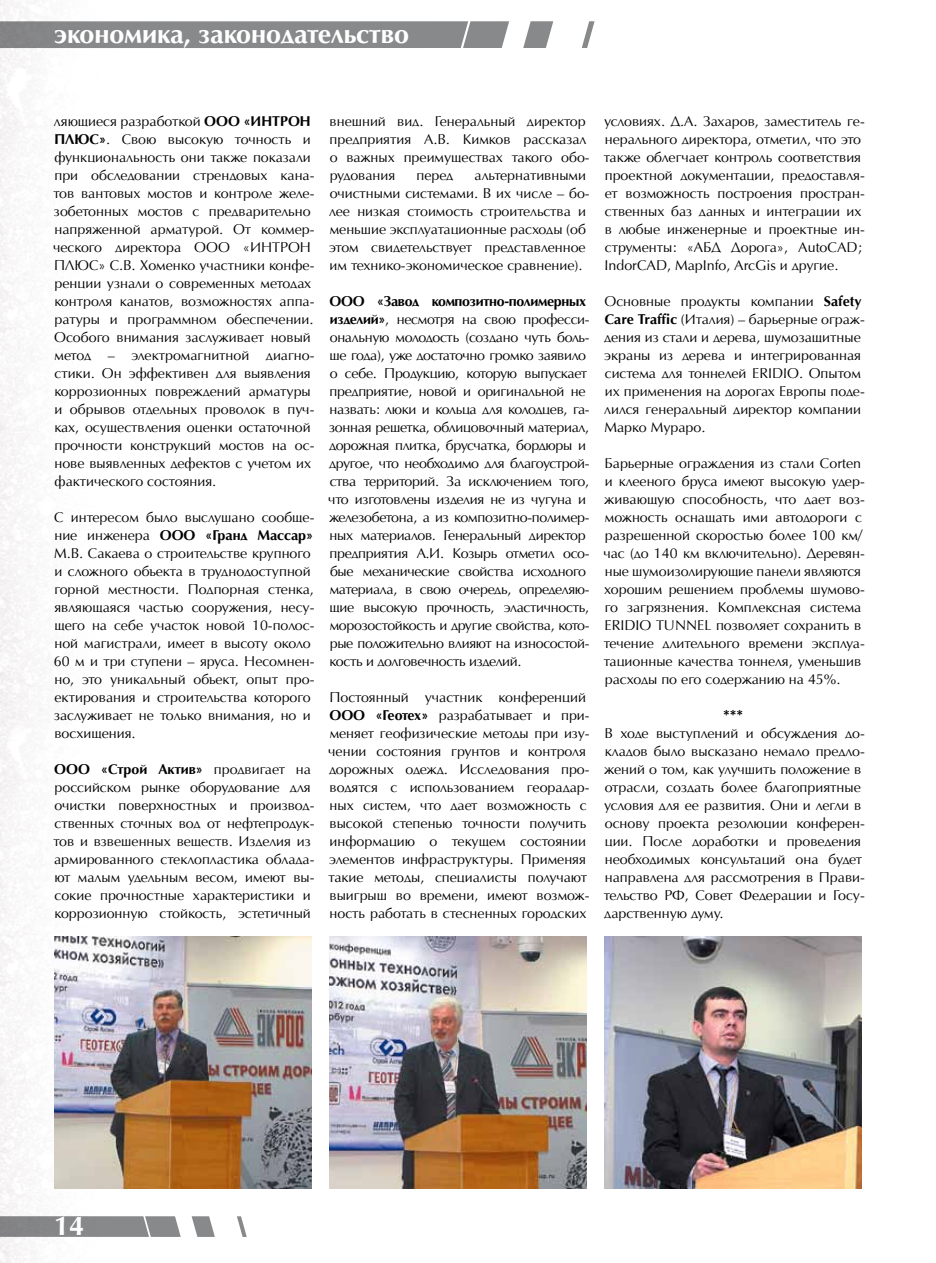
<style>
.page{position:relative;width:936px;height:1263px;background:#fff}
.page>*{position:absolute;margin:0;border:0;box-sizing:border-box;transform-origin:0 0}
.t1{font:700 27px "AG Opus High Resolution";color:#fff}
.t2{font:700 15px "AG Opus High Resolution";color:#000}
.t3{font:14.25px/18px "AG Opus High Resolution";color:#000}
.t4{font:14.25px/18px "AG Opus High Resolution";letter-spacing:-.02em;color:#000}
.s1{font-weight:700}
</style>
<div class="page">
<img style="left:0;top:0;width:140px;height:1263px">
<svg style="left:0;top:21px;width:594px;height:27px;background:#959697"></svg>
<svg style="left:0;top:1216px;width:247px;height:21px"></svg>
<img style="left:54px;top:936px;width:257px;height:252px">
<img style="left:329px;top:936px;width:257px;height:252px">
<img style="left:604px;top:936px;width:257px;height:252px">
<h1 class="t1" style="left:54px;top:18px;width:357px">экономика, законодательство</h1>
<p class="t3" style="left:53px;top:112px;width:263px">ляющиеся разработкой <span class="s1">ООО «ИНТРОН ПЛЮС»</span>. Свою высокую точность и функциональность они также показали при обследовании стрендовых кана&shy;тов вантовых мостов и контроле желе&shy;зобетонных мостов с предварительно напряженной арматурой. От коммер&shy;ческого директора ООО «ИНТРОН ПЛЮС» С.В. Хоменко участники конфе&shy;ренции узнали о современных методах контроля канатов, возможностях аппа&shy;ратуры и программном обеспечении.<br>Особого внимания заслуживает новый метод – электромагнитной диагно&shy;стики. Он эффективен для выявления коррозионных повреждений арматуры и обрывов отдельных проволок в пуч&shy;ках, осуществления оценки остаточной прочности конструкций мостов на ос&shy;нове выявленных дефектов с учетом их фактического состояния.</p>
<p class="t3" style="left:54px;top:508px;width:262px">С интересом было выслушано сообще&shy;ние инженера <span class="s1">ООО «Гранд Массар» </span>М.В. Сакаева о строительстве крупного и сложного объекта в труднодоступной горной местности. Подпорная стенка, являющаяся частью сооружения, несу&shy;щего на себе участок новой 10-полос&shy;ной магистрали, имеет в высоту около 60 м и три ступени – яруса. Несомнен&shy;но, это уникальный объект, опыт про&shy;ектирования и строительства которого заслуживает не только внимания, но и восхищения.</p>
<p class="t3" style="left:53px;top:760px;width:262px"><span class="s1">ООО «Строй Актив»</span> продвигает на российском рынке оборудование для очистки поверхностных и производ&shy;ственных сточных вод от нефтепродук&shy;тов и взвешенных веществ. Изделия из армированного стеклопластика облада&shy;ют малым удельным весом, имеют вы&shy;сокие прочностные характеристики и коррозионную стойкость, эстетичный</p>
<p class="t3" style="left:329px;top:112px;width:261px">внешний вид. Генеральный директор предприятия А.В. Кимков рассказал о важных преимуществах такого обо&shy;рудования</p>
<p class="t3" style="left:329px;top:166px;width:262px;text-indent:145px">альтернативными очистными системами. В их числе – бо&shy;лее низкая стоимость строительства и меньшие эксплуатационные расходы (об этом свидетельствует представленное им технико-экономическое сравнение).</p>
<p class="t4" style="left:328px;top:292px;width:263px"><span class="s1">ООО «Завод композитно-полимерных изделий»</span>, несмотря на свою професси&shy;ональную молодость (создано чуть боль&shy;ше года), уже достаточно громко заявило о себе. Продукцию, которую выпускает предприятие, новой и оригинальной не назвать: люки и кольца для колодцев, га&shy;зонная решетка, облицовочный материал, дорожная плитка, брусчатка, бордюры и другое, что необходимо для благоустрой&shy;ства территорий. За исключением того, что изготовлены изделия не из чугуна и железобетона, а из композитно-полимер&shy;ных материалов. Генеральный директор предприятия А.И. Козырь отметил осо&shy;бые механические свойства исходного материала, в свою очередь, определяю&shy;щие высокую прочность, эластичность, морозостойкость и другие свойства, кото&shy;рые положительно влияют на износостой&shy;кость и долговечность изделий.</p>
<p class="t3" style="left:328px;top:688px;width:263px">Постоянный участник конференций <span class="s1">ООО «Геотех»</span> разрабатывает и при&shy;меняет геофизические методы при изу&shy;чении состояния грунтов и контроля дорожных одежд. Исследования про&shy;водятся с использованием георадар&shy;ных систем, что дает возможность с высокой степенью точности получить информацию о текущем состоянии элементов инфраструктуры. Применяя такие методы, специалисты получают выигрыш во времени, имеют возмож&shy;ность работать в стесненных городских</p>
<p class="t3" style="left:416px;top:166px;width:38px">перед</p>
<p class="t3" style="left:603px;top:112px;width:262px">условиях. Д.А. Захаров, заместитель ге&shy;нерального директора, отметил, что это также облегчает контроль соответствия проектной документации, предоставля&shy;ет возможность построения простран&shy;ственных баз данных и интеграции их в любые инженерные и проектные ин&shy;струменты: «АБД Дорога», AutoCAD; IndorCAD, MapInfo, ArcGis и другие.</p>
<p class="t3" style="left:604px;top:292px;width:262px">Основные продукты компании <span class="s1">Safety Care Traffic</span> (Италия) – барьерные ограж&shy;дения из стали и дерева, шумозащитные экраны из дерева и интегрированная система для тоннелей ERIDIO. Опытом их применения на дорогах Европы поде&shy;лился генеральный директор компании Марко Мураро.</p>
<p class="t3" style="left:603px;top:454px;width:263px">Барьерные ограждения из стали Corten и клееного бруса имеют высокую удер&shy;живающую способность, что дает воз&shy;можность оснащать ими автодороги с разрешенной скоростью более 100 км/ час (до 140 км включительно). Деревян&shy;ные шумоизолирующие панели являются хорошим решением проблемы шумово&shy;го загрязнения. Комплексная система ERIDIO TUNNEL позволяет сохранить в течение длительного времени эксплуа&shy;тационные качества тоннеля, уменьшив расходы по его содержанию на 45%.</p>
<p class="t2" style="left:723px;top:706px;width:21px">***</p>
<p class="t3" style="left:603px;top:724px;width:262px">В ходе выступлений и обсуждения до&shy;кладов было высказано немало предло&shy;жений о том, как улучшить положение в отрасли, создать более благоприятные условия для ее развития. Они и легли в основу проекта резолюции конферен&shy;ции. После доработки и проведения необходимых консультаций она будет направлена для рассмотрения в Прави&shy;тельство РФ, Совет Федерации и Госу&shy;дарственную думу.</p>
<h1 class="t1" style="left:54px;top:1210px;width:32px">14</h1>
</div>
